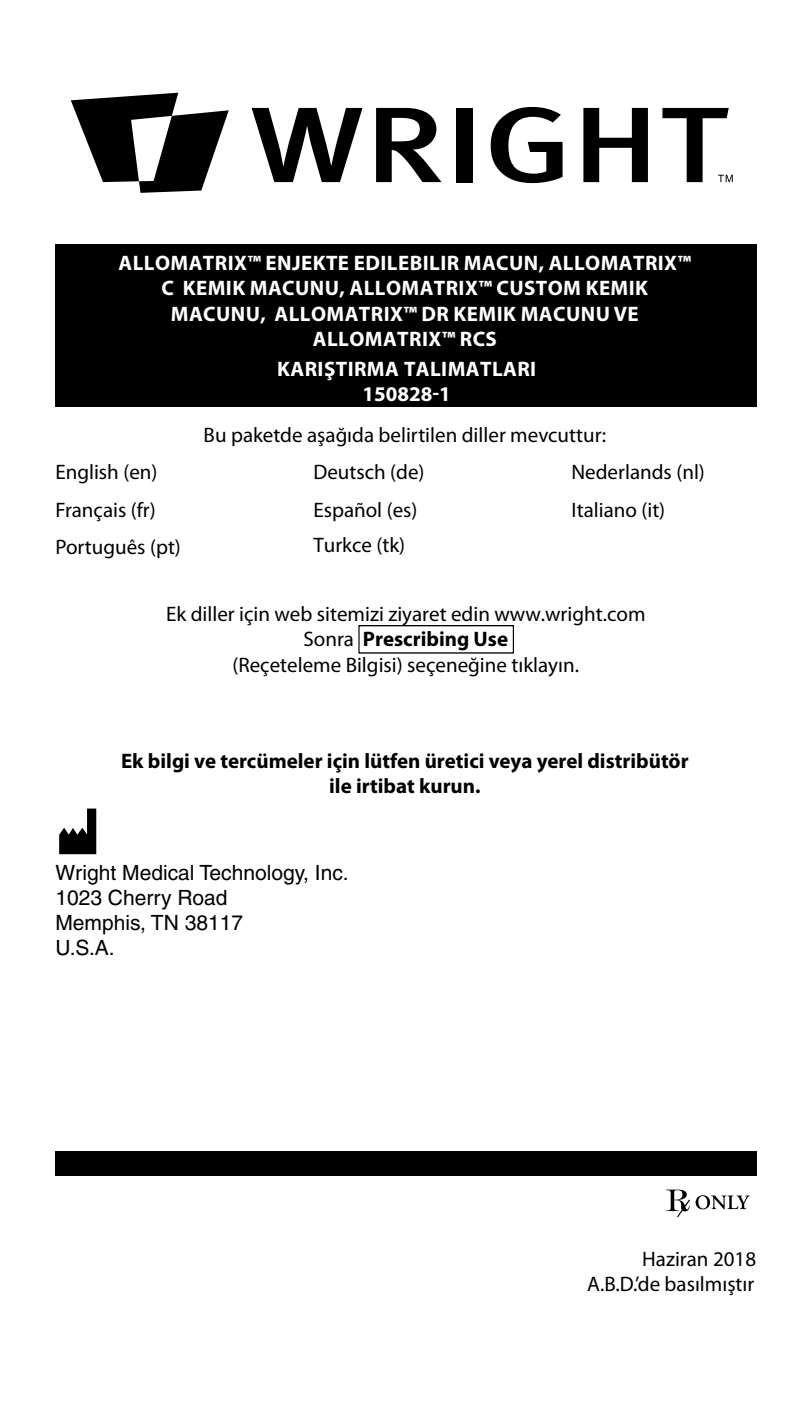
<style>
.page{position:relative;width:810px;height:1404px;background:#fff}
.page>*{position:absolute;margin:0;border:0;box-sizing:border-box;transform-origin:0 0}
.t1{font:51px "mdd en 980";color:#000}
.t2{font:21px/25.2px "Myriad Pro";color:#000;text-align:center}
.t3{font:700 21px/25.2px "Myriad Pro";letter-spacing:.02em;color:#fff;text-align:center}
.t4{font:700 21px/25.2px "Myriad Pro";color:#000;text-align:center}
.t5{font:21px/25.2px "Helvetica";color:#000}
.s1{font-weight:700}
</style>
<div class="page">
<div style="left:55px;top:244px;width:702px;height:163px;background:#000"></div>
<div style="left:358px;top:625px;width:156px;height:29px;border:1px solid #000"></div>
<div style="left:55px;top:1151px;width:702px;height:24px;background:#000"></div>
<svg style="left:666px;top:1190px;width:24px;height:27px"></svg>
<svg style="left:696px;top:1195px;width:54px;height:15px"></svg>
<svg style="left:252px;top:108px;width:111px;height:74px"></svg>
<svg style="left:376px;top:108px;width:66px;height:74px"></svg>
<div style="left:457px;top:108px;width:16px;height:74px;background:#000"></div>
<svg style="left:491px;top:107px;width:72px;height:76px"></svg>
<svg style="left:583px;top:108px;width:65px;height:74px"></svg>
<svg style="left:71px;top:93px;width:158px;height:100px"></svg>
<svg style="left:662px;top:108px;width:71px;height:74px"></svg>
<p class="t3" style="left:119px;top:250px;width:574px">ALLOMATRIX™ ENJEKTE EDILEBILIR MACUN, ALLOMATRIX™ C KEMIK MACUNU, ALLOMATRIX™ CUSTOM KEMIK MACUNU, ALLOMATRIX™ DR KEMIK MACUNU VE ALLOMATRIX™ RCS</p>
<p class="t3" style="left:277px;top:357px;width:260px;line-height:24.3px">KARIŞTIRMA TALIMATLARI<br>150828-1</p>
<p class="t2" style="left:204px;top:422px;width:404px">Bu paketde aşağıda belirtilen diller mevcuttur:</p>
<p class="t2" style="left:55px;top:460px;width:104px">English (en)</p>
<p class="t2" style="left:313px;top:460px;width:113px">Deutsch (de)</p>
<p class="t2" style="left:571px;top:460px;width:135px">Nederlands (nl)</p>
<p class="t2" style="left:55px;top:497px;width:102px">Français (fr)</p>
<p class="t2" style="left:313px;top:497px;width:106px">Español (es)</p>
<p class="t2" style="left:571px;top:497px;width:95px">Italiano (it)</p>
<p class="t2" style="left:55px;top:535px;width:127px">Português (pt)</p>
<p class="t2" style="left:166px;top:602px;width:481px">Ek diller için web sitemizi ziyaret edin www.wright.com<br>Sonra <span class="s1">Prescribing Use<br></span>(Reçeteleme Bilgisi) seçeneğine tıklayın.</p>
<p class="t4" style="left:121px;top:748px;width:569px">Ek bilgi ve tercümeler için lütfen üretici veya yerel distribütör ile irtibat kurun.</p>
<h1 class="t1" style="left:55px;top:807px;width:44px">M</h1>
<p class="t5" style="left:55px;top:860px;width:295px">Wright Medical Technology, Inc.<br>1023 Cherry Road<br>Memphis, TN 38117<br>U.S.A.</p>
<p class="t2" style="left:587px;top:1246px;width:170px;text-align:right">Haziran 2018<br>A.B.D.’de basılmıştır</p>
</div>
